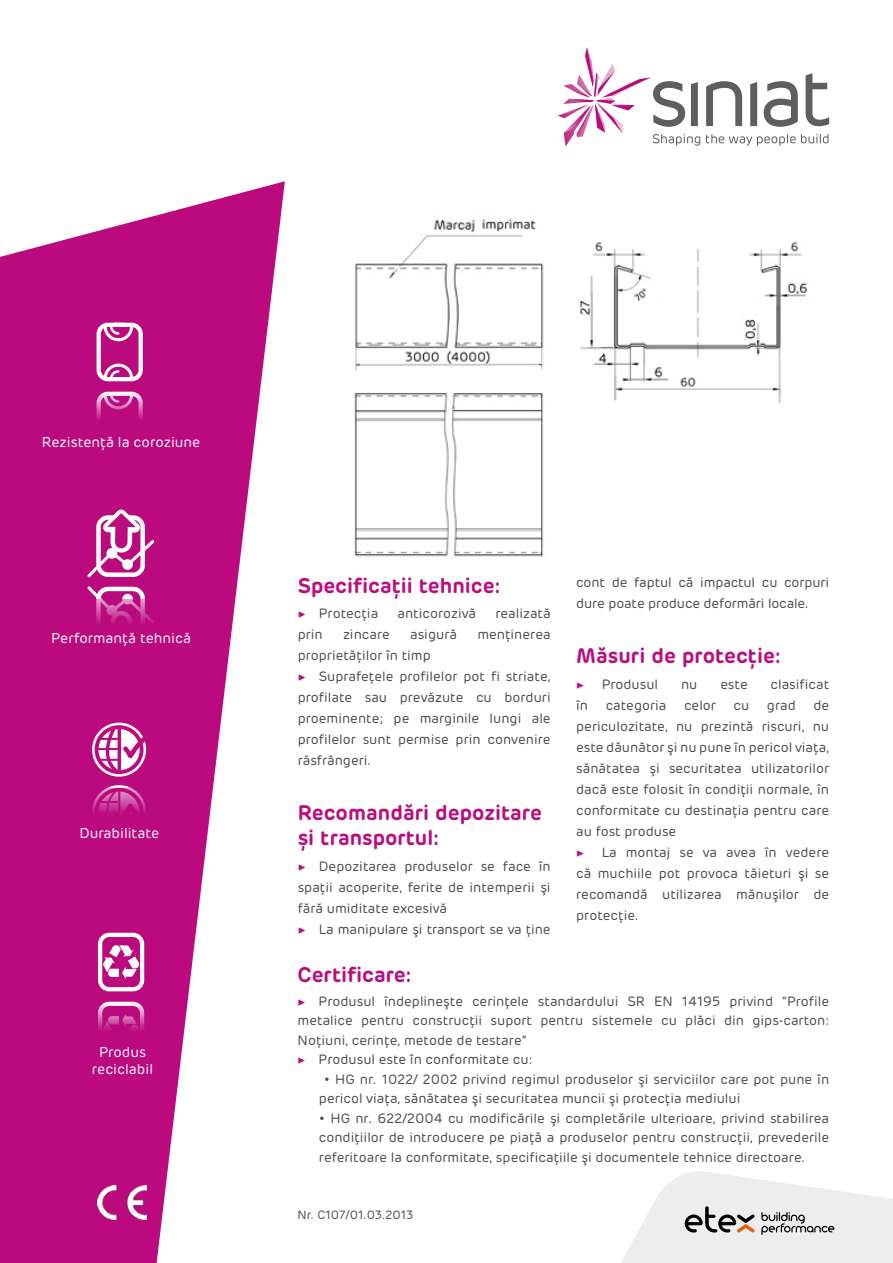
<style>
.page{position:relative;width:893px;height:1263px;background:#fff}
.page>*{position:absolute;margin:0;border:0;box-sizing:border-box;transform-origin:0 0}
.Heading_3{font:600 21px/25.2px "Rubrik";color:#b80e80}
.t1{font:14.25px/17.1px "Rubrik";color:#fff;text-align:center}
.t2{font:13.5px/21px "Rubrik";color:#4a4a49;text-align:justify}
.t3{font:13.5px "Minion Pro";color:#b80e80}
.t4{font:12px "Rubrik";color:#4a4a49}
.s1{font-family:"Minion Pro";color:#b80e80}
</style>
<div class="page">
<svg style="left:621px;top:1171px;width:272px;height:92px"></svg>
<svg style="left:0;top:181px;width:285px;height:1082px;fill:#ba0a7e"></svg>
<svg style="left:558px;top:47px;width:271px;height:100px"></svg>
<img style="left:354px;top:219px;width:453px;height:338px">
<div style="left:98px;top:933px;width:46px;height:58px;border:4px solid #fff;border-radius:9px"></div>
<svg style="left:103px;top:944px;width:36px;height:35px"></svg>
<div style="left:98px;top:1002px;width:46px;height:58px;border:4px solid #fff;border-radius:9px"></div>
<svg style="left:103px;top:1014px;width:36px;height:35px"></svg>
<div style="left:92px;top:723px;width:54px;height:54px;border:3px solid #fff;border-radius:50%"></div>
<hr style="left:96px;top:748px;width:22px;height:2px;background:#b80e80">
<svg style="left:98px;top:724px;width:56px;height:52px"></svg>
<div style="left:79px;top:789px;width:85px;height:71px;background:#ba0a7e"></div>
<hr style="left:96px;top:812px;width:22px;height:2px;background:#b80e80">
<svg style="left:98px;top:788px;width:56px;height:25px"></svg>
<div style="left:97px;top:323px;width:46px;height:58px;border:4px solid #fff;border-radius:9px"></div>
<svg style="left:102px;top:362px;width:33px;height:19px"></svg>
<svg style="left:102px;top:323px;width:33px;height:20px"></svg>
<div style="left:97px;top:392px;width:46px;height:58px;border:4px solid #fff;border-radius:9px"></div>
<svg style="left:102px;top:392px;width:33px;height:19px"></svg>
<svg style="left:102px;top:430px;width:33px;height:20px"></svg>
<svg style="left:85px;top:509px;width:72px;height:90px"></svg>
<div style="left:122px;top:594px;width:11px;height:10px;background:#fff;border-radius:50%"></div>
<div style="left:78px;top:599px;width:85px;height:71px;background:#ba0a7e"></div>
<img style="left:98px;top:1185px;width:49px;height:34px">
<p class="t1" style="left:42px;top:434px;width:160px">Rezistenţă la coroziune</p>
<p class="t1" style="left:51px;top:629px;width:142px">Performanţă tehnică</p>
<p class="t1" style="left:80px;top:825px;width:81px">Durabilitate</p>
<p class="t1" style="left:92px;top:1044px;width:63px">Produs reciclabil</p>
<h3 class="Heading_3" style="left:298px;top:573px;width:204px">Specificaţii tehnice:</h3>
<p class="t2" style="left:298px;top:603px;width:82px"><span class="s1">▶</span> Protecţia</p>
<p class="t2" style="left:397px;top:603px;width:80px">anticorozivă</p>
<p class="t2" style="left:495px;top:603px;width:57px">realizată</p>
<p class="t2" style="left:298px;top:624px;width:27px">prin</p>
<p class="t2" style="left:343px;top:624px;width:48px">zincare</p>
<p class="t2" style="left:410px;top:624px;width:48px">asigură</p>
<p class="t2" style="left:477px;top:624px;width:75px">menţinerea</p>
<p class="t2" style="left:298px;top:645px;width:135px">proprietăţilor în timp</p>
<p class="t2" style="left:298px;top:666px;width:255px"><span class="s1">▶</span> Suprafeţele profilelor pot fi striate, profilate sau prevăzute cu borduri proeminente; pe marginile lungi ale profilelor sunt permise prin convenire răsfrângeri.</p>
<h3 class="Heading_3" style="left:298px;top:800px;width:246px">Recomandări depozitare și transportul:</h3>
<p class="t2" style="left:298px;top:855px;width:255px"><span class="s1">▶</span> Depozitarea produselor se face în spaţii acoperite, ferite de intemperii şi fără umiditate excesivă</p>
<p class="t2" style="left:298px;top:918px;width:254px"><span class="s1">▶</span> La manipulare şi transport se va ţine</p>
<p class="t2" style="left:576px;top:572px;width:254px">cont de faptul că impactul cu corpuri dure poate produce deformări locale.</p>
<h3 class="Heading_3" style="left:576px;top:643px;width:206px">Măsuri de protecţie:</h3>
<p class="t3" style="left:576px;top:675px;width:10px">▶</p>
<p class="t2" style="left:602px;top:673px;width:58px">Produsul</p>
<p class="t2" style="left:681px;top:673px;width:18px">nu</p>
<p class="t2" style="left:720px;top:673px;width:29px">este</p>
<p class="t2" style="left:771px;top:673px;width:60px">clasificat</p>
<p class="t2" style="left:576px;top:694px;width:13px">în</p>
<p class="t2" style="left:606px;top:694px;width:62px">categoria</p>
<p class="t2" style="left:684px;top:694px;width:33px">celor</p>
<p class="t2" style="left:734px;top:694px;width:17px">cu</p>
<p class="t2" style="left:767px;top:694px;width:30px">grad</p>
<p class="t2" style="left:576px;top:694px;width:255px;text-indent:237px">de periculozitate, nu prezintă riscuri, nu este dăunător şi nu pune în pericol viaţa, sănătatea şi securitatea utilizatorilor dacă este folosit în condiţii normale, în conformitate cu destinaţia pentru care au fost produse</p>
<p class="t3" style="left:576px;top:843px;width:10px">▶</p>
<p class="t2" style="left:576px;top:841px;width:255px;text-indent:26px">La montaj se va avea în vedere că muchiile pot provoca tăieturi şi se recomandă utilizarea mănuşilor de protecţie.</p>
<h3 class="Heading_3" style="left:298px;top:962px;width:115px">Certificare:</h3>
<p class="t2" style="left:298px;top:991px;width:533px;line-height:19.5px"><span class="s1">▶</span> Produsul îndeplineşte cerinţele standardului SR EN 14195 privind ”Profile metalice pentru construcţii suport pentru sistemele cu plăci din gips-carton:<br>Noţiuni, cerinţe, metode de testare”</p>
<p class="t2" style="left:298px;top:1049px;width:236px"><span class="s1">▶</span> Produsul este în conformitate cu:</p>
<p class="t2" style="left:319px;top:1069px;width:512px;line-height:19.5px;text-indent:5px">• HG nr. 1022/ 2002 privind regimul produselor şi serviciilor care pot pune în pericol viaţa, sănătatea şi securitatea muncii şi protecţia mediului</p>
<p class="t2" style="left:319px;top:1108px;width:512px;line-height:19.5px">• HG nr. 622/2004 cu modificările şi completările ulterioare, privind stabilirea condiţiilor de introducere pe piaţă a produselor pentru construcţii, prevederile referitoare la conformitate, specificaţiile şi documentele tehnice directoare.</p>
<p class="t4" style="left:298px;top:1207px;width:117px">Nr. C107/01.03.2013</p>
</div>
